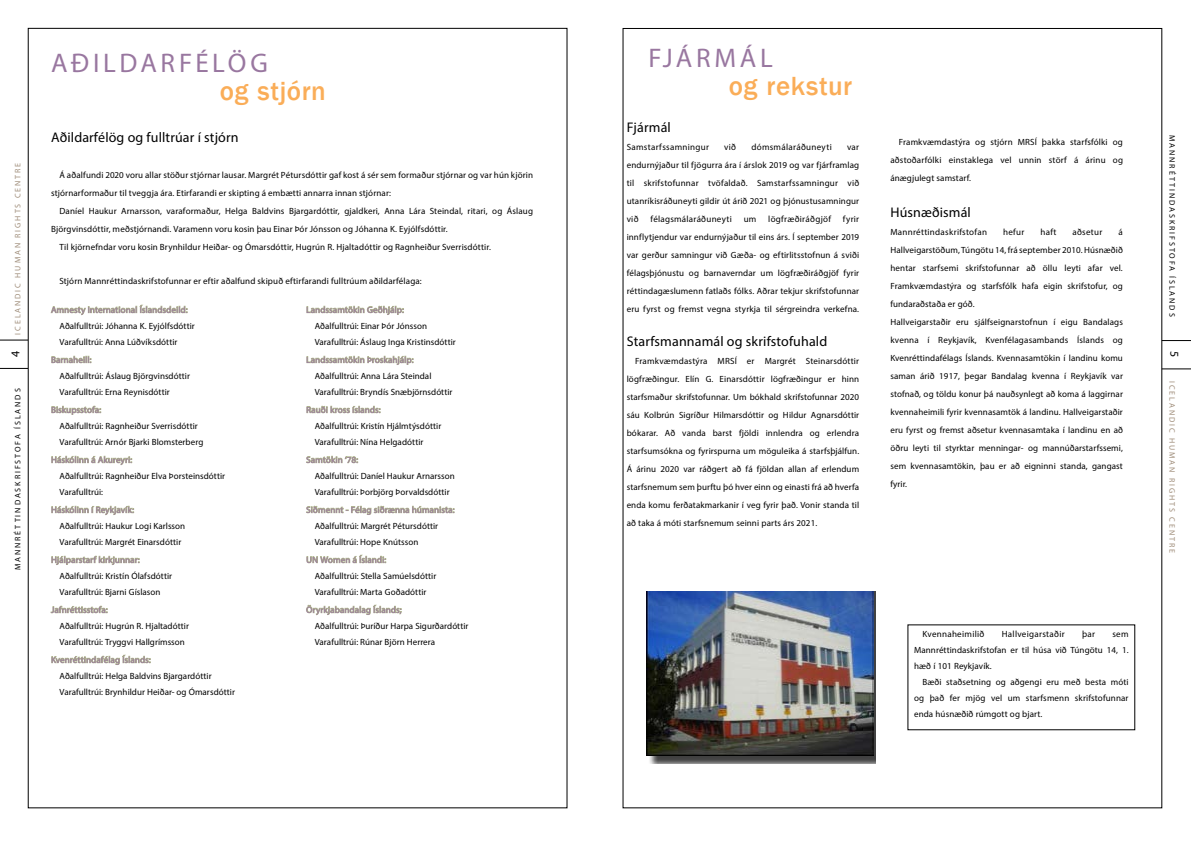
<style>
.page{position:relative;width:1191px;height:842px;background:#fff}
.page>*{position:absolute;margin:0;border:0;box-sizing:border-box;transform-origin:0 0}
.t1{font:27px "Myriad Pro";letter-spacing:.13em;color:#9977a0}
.t2{font:500 27px "Franklin Gothic";letter-spacing:.02em;color:#faad58}
.t3{font:14px "Myriad Pro";letter-spacing:.01em;color:#000}
.t4{font:12px "Myriad Pro";color:#000}
.t5{font:9px/18px "Myriad Pro";letter-spacing:.01em;color:#000}
.t6{font:9px "Myriad Pro";letter-spacing:.01em;color:#9977a0}
.t7{font:9px "Myriad Pro";letter-spacing:.03em;color:#000}
.t8{font:9px "Myriad Pro";letter-spacing:.035em;color:#000}
.t9{font:8px "Myriad Pro";letter-spacing:.24em;color:#000}
.t10{font:8px "Myriad Pro";letter-spacing:.24em;color:#9f8d7a}
</style>
<div class="page">
<svg style="left:1162px;top:340px;width:29px;height:29px"></svg>
<svg style="left:0;top:340px;width:28px;height:29px"></svg>
<div style="left:648px;top:591px;width:227px;height:172px;background:#000;opacity:.75"></div>
<img style="left:647px;top:591px;width:226px;height:165px">
<svg style="left:51px;top:305px;width:136px;height:10px"></svg>
<svg style="left:51px;top:356px;width:40px;height:7px"></svg>
<svg style="left:51px;top:406px;width:50px;height:9px"></svg>
<svg style="left:51px;top:456px;width:81px;height:9px"></svg>
<svg style="left:51px;top:506px;width:83px;height:9px"></svg>
<svg style="left:51px;top:556px;width:88px;height:9px"></svg>
<svg style="left:51px;top:606px;width:56px;height:7px"></svg>
<svg style="left:51px;top:655px;width:99px;height:10px"></svg>
<svg style="left:306px;top:306px;width:97px;height:9px"></svg>
<svg style="left:306px;top:356px;width:107px;height:9px"></svg>
<svg style="left:306px;top:406px;width:74px;height:7px"></svg>
<svg style="left:306px;top:456px;width:52px;height:7px"></svg>
<svg style="left:306px;top:506px;width:148px;height:9px"></svg>
<svg style="left:306px;top:555px;width:80px;height:8px"></svg>
<svg style="left:306px;top:605px;width:96px;height:10px"></svg>
<p class="t10" style="left:13px;top:335px;width:174px;rotate:-90deg">ICELANDIC HUMAN RIGHTS CENTRE</p>
<h3 class="t4" style="left:8px;top:357px;width:8px;rotate:-90deg">4</h3>
<p class="t9" style="left:13px;top:570px;width:183px;rotate:-90deg">MANNRÉTTINDASKRIFSTOFA ÍSLANDS</p>
<h1 class="t1" style="left:51px;top:46px;width:218px">AÐILDARFÉLÖG</h1>
<h1 class="t2" style="left:220px;top:74px;width:108px">og stjórn</h1>
<h2 class="t3" style="left:51px;top:128px;width:189px">Aðildarfélög og fulltrúar í stjórn</h2>
<p class="t5" style="left:51px;top:165px;width:483px;text-indent:9px">Á aðalfundi 2020 voru allar stöður stjórnar lausar. Margrét Pétursdóttir gaf kost á sér sem formaður stjórnar og var hún kjörin stjórnarformaður til tveggja ára. Etirfarandi er skipting á embætti annarra innan stjórnar:</p>
<p class="t5" style="left:60px;top:201px;width:475px">Daníel Haukur Arnarsson, varaformaður, Helga Baldvins Bjargardóttir, gjaldkeri, Anna Lára Steindal, ritari, og Áslaug</p>
<p class="t5" style="left:51px;top:219px;width:398px">Björgvinsdóttir, meðstjórnandi. Varamenn voru kosin þau Einar Þór Jónsson og Jóhanna K. Eyjólfsdóttir.</p>
<p class="t5" style="left:60px;top:237px;width:433px">Til kjörnefndar voru kosin Brynhildur Heiðar- og Ómarsdóttir, Hugrún R. Hjaltadóttir og Ragnheiður Sverrisdóttir.</p>
<p class="t5" style="left:60px;top:271px;width:364px">Stjórn Mannréttindaskrifstofunnar er eftir aðalfund skipuð eftirfarandi fulltrúum aðildarfélaga:</p>
<p class="t6" style="left:51px;top:304px;width:138px">Amnesty International Íslandsdeild:</p>
<p class="t5" style="left:60px;top:317px;width:137px;line-height:16px">Aðalfulltrúi: Jóhanna K. Eyjólfsdóttir<br>Varafulltrúi: Anna Lúðvíksdóttir</p>
<p class="t6" style="left:51px;top:354px;width:42px">Barnaheill:</p>
<p class="t5" style="left:60px;top:367px;width:132px;line-height:16px">Aðalfulltrúi: Áslaug Björgvinsdóttir<br>Varafulltrúi: Erna Reynisdóttir</p>
<p class="t6" style="left:51px;top:404px;width:52px">Biskupsstofa:</p>
<p class="t5" style="left:60px;top:417px;width:145px;line-height:16px">Aðalfulltrúi: Ragnheiður Sverrisdóttir<br>Varafulltrúi: Arnór Bjarki Blomsterberg</p>
<p class="t6" style="left:51px;top:454px;width:83px">Háskólinn á Akureyri:</p>
<p class="t5" style="left:60px;top:467px;width:167px;line-height:16px">Aðalfulltrúi: Ragnheiður Elva Þorsteinsdóttir<br>Varafulltrúi:</p>
<p class="t6" style="left:51px;top:504px;width:84px">Háskólinn í Reykjavík:</p>
<p class="t5" style="left:60px;top:517px;width:127px;line-height:16px">Aðalfulltrúi: Haukur Logi Karlsson<br>Varafulltrúi: Margrét Einarsdóttir</p>
<p class="t6" style="left:51px;top:554px;width:90px">Hjálparstarf kirkjunnar:</p>
<p class="t5" style="left:60px;top:567px;width:114px;line-height:16px">Aðalfulltrúi: Kristín Ólafsdóttir<br>Varafulltrúi: Bjarni Gíslason</p>
<p class="t6" style="left:51px;top:604px;width:58px">Jafnréttisstofa:</p>
<p class="t5" style="left:60px;top:617px;width:131px;line-height:16px">Aðalfulltrúi: Hugrún R. Hjaltadóttir<br>Varafulltrúi: Tryggvi Hallgrímsson</p>
<p class="t6" style="left:51px;top:654px;width:101px">Kvenréttindafélag Íslands:</p>
<p class="t5" style="left:60px;top:667px;width:177px;line-height:16px">Aðalfulltrúi: Helga Baldvins Bjargardóttir<br>Varafulltrúi: Brynhildur Heiðar- og Ómarsdóttir</p>
<p class="t6" style="left:306px;top:304px;width:99px">Landssamtökin Geðhjálp:</p>
<p class="t5" style="left:315px;top:317px;width:142px;line-height:16px">Aðalfulltrúi: Einar Þór Jónsson<br>Varafulltrúi: Áslaug Inga Kristinsdóttir</p>
<p class="t6" style="left:306px;top:354px;width:109px">Landssamtökin Þroskahjálp:</p>
<p class="t5" style="left:315px;top:367px;width:139px;line-height:16px">Aðalfulltrúi: Anna Lára Steindal<br>Varafulltrúi: Bryndís Snæbjörnsdóttir</p>
<p class="t6" style="left:306px;top:404px;width:76px">Rauði kross íslands:</p>
<p class="t5" style="left:315px;top:417px;width:128px;line-height:16px">Aðalfulltrúi: Kristín Hjálmtýsdóttir<br>Varafulltrúi: Nína Helgadóttir</p>
<p class="t6" style="left:306px;top:454px;width:53px">Samtökin ‘78:</p>
<p class="t5" style="left:315px;top:467px;width:141px;line-height:16px">Aðalfulltrúi: Daníel Haukur Arnarsson<br>Varafulltrúi: Þorbjörg Þorvaldsdóttir</p>
<p class="t6" style="left:306px;top:504px;width:150px">Siðmennt - Félag siðrænna húmanista:</p>
<p class="t5" style="left:315px;top:517px;width:125px;line-height:16px">Aðalfulltrúi: Margrét Pétursdóttir<br>Varafulltrúi: Hope Knútsson</p>
<p class="t6" style="left:306px;top:554px;width:81px">UN Women á Íslandi:</p>
<p class="t5" style="left:315px;top:567px;width:123px;line-height:16px">Aðalfulltrúi: Stella Samúelsdóttir<br>Varafulltrúi: Marta Goðadóttir</p>
<p class="t6" style="left:306px;top:604px;width:97px">Öryrkjabandalag Íslands;</p>
<p class="t5" style="left:315px;top:617px;width:155px;line-height:16px">Aðalfulltrúi: Þuríður Harpa Sigurðardóttir<br>Varafulltrúi: Rúnar Björn Herrera</p>
<h1 class="t1" style="left:648px;top:41px;width:126px">FJÁRMÁL</h1>
<h1 class="t2" style="left:728px;top:69px;width:125px">og rekstur</h1>
<h2 class="t3" style="left:626px;top:119px;width:46px">Fjármál</h2>
<p class="t7" style="left:626px;top:142px;width:84px">Samstarfssamningur</p>
<p class="t5" style="left:724px;top:138px;width:13px">við</p>
<p class="t8" style="left:751px;top:142px;width:82px">dómsmálaráðuneyti</p>
<p class="t5" style="left:626px;top:138px;width:234px;text-align:justify;text-indent:220px">var endurnýjaður til fjögurra ára í árslok 2019 og var fjárframlag til skrifstofunnar tvöfaldað. Samstarfssamningur við utanríkisráðuneyti gildir út árið 2021 og þjónustusamningur við</p>
<p class="t5" style="left:626px;top:210px;width:234px;text-align:justify;text-indent:216px">fyrir innflytjendur var endurnýjaður til eins árs. Í september 2019 var gerður samningur við Gæða- og eftirlitsstofnun á sviði félagsþjónustu og barnaverndar um lögfræðiráðgjöf fyrir réttindagæslumenn fatlaðs fólks. Aðrar tekjur skrifstofunnar eru fyrst og fremst vegna styrkja til sérgreindra verkefna.</p>
<h2 class="t3" style="left:626px;top:333px;width:202px">Starfsmannamál og skrifstofuhald</h2>
<p class="t5" style="left:626px;top:352px;width:234px;text-align:justify;text-indent:9px">Framkvæmdastýra MRSÍ er Margrét Steinarsdóttir lögfræðingur. Elín G. Einarsdóttir lögfræðingur er hinn starfsmaður skrifstofunnar. Um bókhald skrifstofunnar 2020 sáu Kolbrún Sigríður Hilmarsdóttir og Hildur Agnarsdóttir bókarar. Að vanda barst fjöldi innlendra og erlendra starfsumsókna og fyrirspurna um möguleika á starfsþjálfun.<br>Á árinu 2020 var ráðgert að fá fjöldan allan af erlendum starfsnemum sem þurftu þó hver einn og einasti frá að hverfa enda komu ferðatakmarkanir í veg fyrir það. Vonir standa til að taka á móti starfsnemum seinni parts árs 2021.</p>
<p class="t7" style="left:650px;top:214px;width:83px">félagsmálaráðuneyti</p>
<p class="t5" style="left:743px;top:210px;width:14px">um</p>
<p class="t7" style="left:768px;top:214px;width:64px">lögfræðiráðgjöf</p>
<p class="t5" style="left:890px;top:133px;width:234px;text-align:justify;text-indent:9px">Framkvæmdastýra og stjórn MRSÍ þakka starfsfólki og aðstoðarfólki einstaklega vel unnin störf á árinu og ánægjulegt samstarf.</p>
<h2 class="t3" style="left:890px;top:203px;width:82px">Húsnæðismál</h2>
<p class="t7" style="left:890px;top:226px;width:98px">Mannréttindaskrifstofan</p>
<p class="t5" style="left:1003px;top:223px;width:23px">hefur</p>
<p class="t5" style="left:1040px;top:223px;width:17px">haft</p>
<p class="t7" style="left:1072px;top:226px;width:31px">aðsetur</p>
<p class="t5" style="left:890px;top:223px;width:234px;text-indent:228px">á Hallveigarstöðum, Túngötu 14, frá september 2010. Húsnæðið hentar starfsemi skrifstofunnar að öllu leyti afar vel.<br>Framkvæmdastýra og starfsfólk hafa eigin skrifstofur, og fundaraðstaða er góð.<br>Hallveigarstaðir eru sjálfseignarstofnun í eigu Bandalags kvenna í Reykjavík, Kvenfélagasambands Íslands og Kvenréttindafélags Íslands. Kvennasamtökin í landinu komu saman árið 1917, þegar Bandalag kvenna í Reykjavík var stofnað, og töldu konur þá nauðsynlegt að koma á laggirnar kvennaheimili fyrir kvennasamtök á landinu. Hallveigarstaðir eru fyrst og fremst aðsetur kvennasamtaka í landinu en að öðru leyti til styrktar menningar- og mannúðarstarfssemi, sem kvennasamtökin, þau er að eigninni standa, gangast fyrir.</p>
<p class="t8" style="left:922px;top:629px;width:63px">Kvennaheimilið</p>
<p class="t8" style="left:1001px;top:629px;width:64px">Hallveigarstaðir</p>
<p class="t5" style="left:1082px;top:625px;width:14px">þar</p>
<p class="t5" style="left:914px;top:626px;width:216px;line-height:16px;text-align:justify;text-indent:198px">sem Mannréttindaskrifstofan er til húsa við Túngötu 14, 1. hæð í 101 Reykjavík.</p>
<p class="t5" style="left:914px;top:674px;width:216px;line-height:16px;text-align:justify;text-indent:9px">Bæði staðsetning og aðgengi eru með besta móti og það fer mjög vel um starfsmenn skrifstofunnar enda húsnæðið rúmgott og bjart.</p>
<p class="t9" style="left:1177px;top:135px;width:183px;rotate:90deg">MANNRÉTTINDASKRIFSTOFA ÍSLANDS</p>
<h3 class="t4" style="left:1181px;top:351px;width:8px;rotate:90deg">5</h3>
<p class="t10" style="left:1177px;top:381px;width:174px;rotate:90deg">ICELANDIC HUMAN RIGHTS CENTRE</p>
</div>
